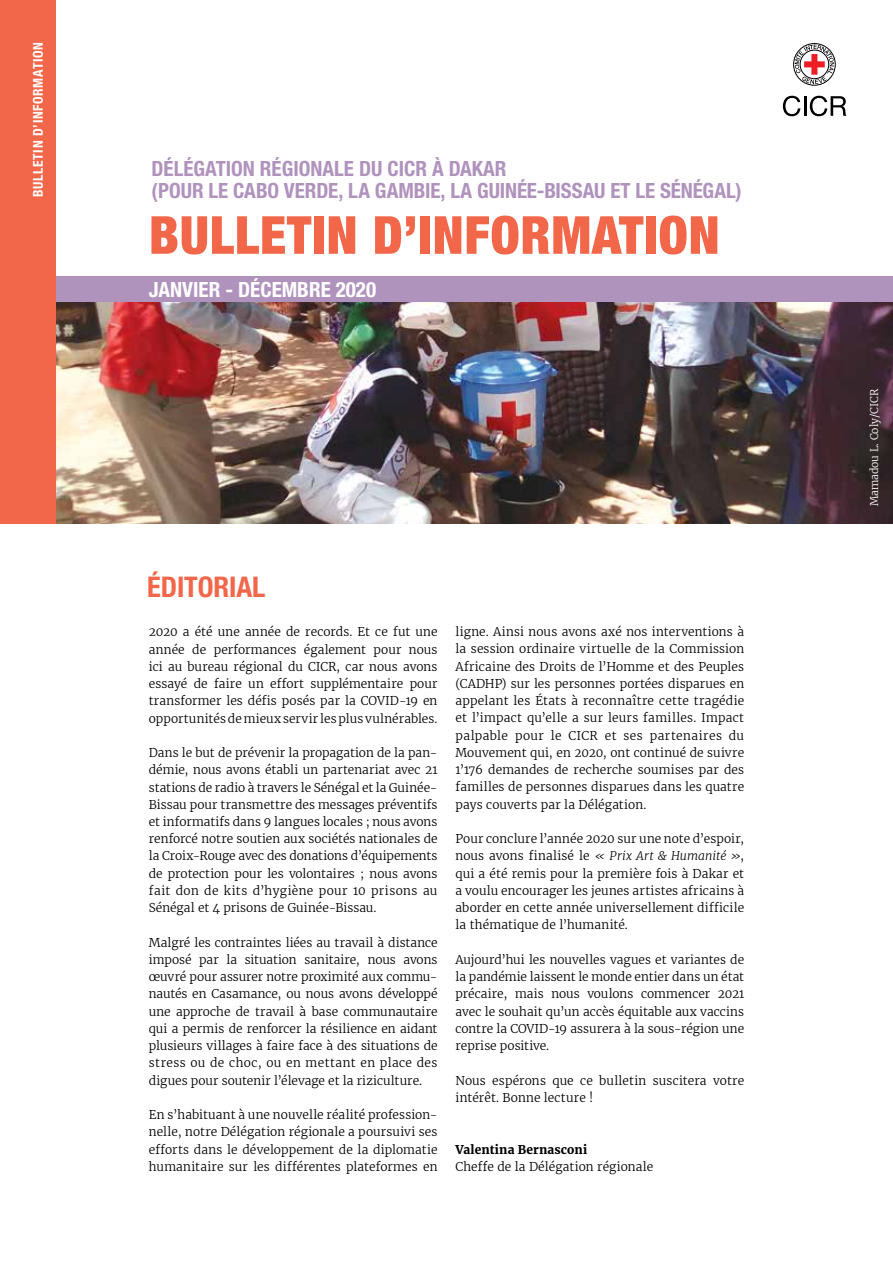
<style>
.page{position:relative;width:893px;height:1263px;background:#fff}
.page>*{position:absolute;margin:0;border:0;box-sizing:border-box;transform-origin:0 0}
.t1{font:900 condensed 52.5px "Helvetica Neue";letter-spacing:.015em;color:#f26649}
.t2{font:700 condensed 28.5px "Helvetica Neue";color:#f26649}
.t3{font:700 condensed 21px "Helvetica Neue";color:#b093bd}
.t4{font:700 condensed 21px "Helvetica Neue";color:#fff}
.t5{font:700 condensed 13.5px "Helvetica Neue";letter-spacing:.05em;color:#fff}
.t6{font:300 12px/17.2px "Merriweather";letter-spacing:.01em;color:#000;text-align:justify}
.t7{font:700 12px "Merriweather";letter-spacing:.01em;color:#000}
.t8{font:300 10.5px "Merriweather";letter-spacing:-.01em;color:#fff}
.s1{font-style:italic}
</style>
<div class="page">
<div style="left:793px;top:43px;width:43px;height:43px;border:1px solid #000;border-radius:50%"></div>
<svg style="left:795px;top:45px;width:39px;height:39px"></svg>
<svg style="left:783px;top:96px;width:17px;height:20px"></svg>
<hr style="left:804px;top:96px;width:2px;height:20px;background:#000">
<svg style="left:810px;top:96px;width:36px;height:20px"></svg>
<img style="left:55px;top:302px;width:838px;height:222px">
<div style="left:0;top:276px;width:893px;height:26px;background:#b093bd"></div>
<div style="left:0;top:0;width:55px;height:524px;background:#f26649"></div>
<p class="t5" style="left:30px;top:197px;width:156px;rotate:-90deg">BULLETIN D’INFORMATION</p>
<h3 class="t3" style="left:152px;top:155px;width:357px">DÉLÉGATION RÉGIONALE DU CICR À DAKAR</h3>
<h3 class="t3" style="left:152px;top:178px;width:592px">(POUR LE CABO VERDE, LA GAMBIE, LA GUINÉE-BISSAU ET LE SÉNÉGAL)</h3>
<h1 class="t1" style="left:149px;top:203px;width:572px">BULLETIN D’INFORMATION</h1>
<h3 class="t4" style="left:149px;top:277px;width:229px">JANVIER - DÉCEMBRE 2020</h3>
<h2 class="t2" style="left:147px;top:569px;width:44px">ÉDITORIAL</h2>
<p class="t6" style="left:149px;top:623px;width:290px">2020 a été une année de records. Et ce fut une année de performances également pour nous ici au bureau régional du CICR, car nous avons essayé de faire un effort supplémentaire pour transformer les défis posés par la COVID-19 en opportunités de mieux servir les plus vulnérables.</p>
<p class="t6" style="left:149px;top:744px;width:290px">Dans le but de prévenir la propagation de la pan&shy;démie, nous avons établi un partenariat avec 21 stations de radio à travers le Sénégal et la Guinée-Bissau pour transmettre des messages préventifs et informatifs dans 9 langues locales ; nous avons renforcé notre soutien aux sociétés nationales de la Croix-Rouge avec des donations d’équipements de protection pour les volontaires ; nous avons fait don de kits d’hygiène pour 10 prisons au Sénégal et 4 prisons de Guinée-Bissau.</p>
<p class="t6" style="left:149px;top:934px;width:290px">Malgré les contraintes liées au travail à distance imposé par la situation sanitaire, nous avons œuvré pour assurer notre proximité aux commu&shy;nautés en Casamance, ou nous avons développé une approche de travail à base communautaire qui a permis de renforcer la résilience en aidant plusieurs villages à faire face à des situations de stress ou de choc, ou en mettant en place des digues pour soutenir l’élevage et la riziculture.</p>
<p class="t6" style="left:149px;top:1106px;width:290px">En s’habituant à une nouvelle réalité profession&shy;nelle, notre Délégation régionale a poursuivi ses efforts dans le développement de la diplomatie humanitaire sur les différentes plateformes en</p>
<p class="t6" style="left:455px;top:623px;width:290px">ligne. Ainsi nous avons axé nos interventions à la session ordinaire virtuelle de la Commission Africaine des Droits de l’Homme et des Peuples (CADHP) sur les personnes portées disparues en appelant les États à reconnaître cette tragédie et l’impact qu’elle a sur leurs familles. Impact palpable pour le CICR et ses partenaires du Mouvement qui, en 2020, ont continué de suivre 1’176 demandes de recherche soumises par des familles de personnes disparues dans les quatre pays couverts par la Délégation.</p>
<p class="t6" style="left:455px;top:830px;width:290px">Pour conclure l’année 2020 sur une note d’espoir, nous avons finalisé le <span class="s1">« Prix Art &amp; Humanité »</span>, qui a été remis pour la première fois à Dakar et a voulu encourager les jeunes artistes africains à aborder en cette année universellement difficile la thématique de l’humanité.</p>
<p class="t6" style="left:455px;top:951px;width:290px">Aujourd’hui les nouvelles vagues et variantes de la pandémie laissent le monde entier dans un état précaire, mais nous voulons commencer 2021 avec le souhait qu’un accès équitable aux vaccins contre la COVID-19 assurera à la sous-région une reprise positive.</p>
<p class="t6" style="left:455px;top:1072px;width:290px">Nous espérons que ce bulletin suscitera votre intérêt. Bonne lecture !</p>
<p class="t7" style="left:455px;top:1141px;width:133px">Valentina Bernasconi</p>
<p class="t6" style="left:455px;top:1158px;width:199px">Cheffe de la Délégation régionale</p>
<p class="t8" style="left:868px;top:506px;width:119px;rotate:-90deg">Mamadou L. Coly/CICR</p>
</div>
